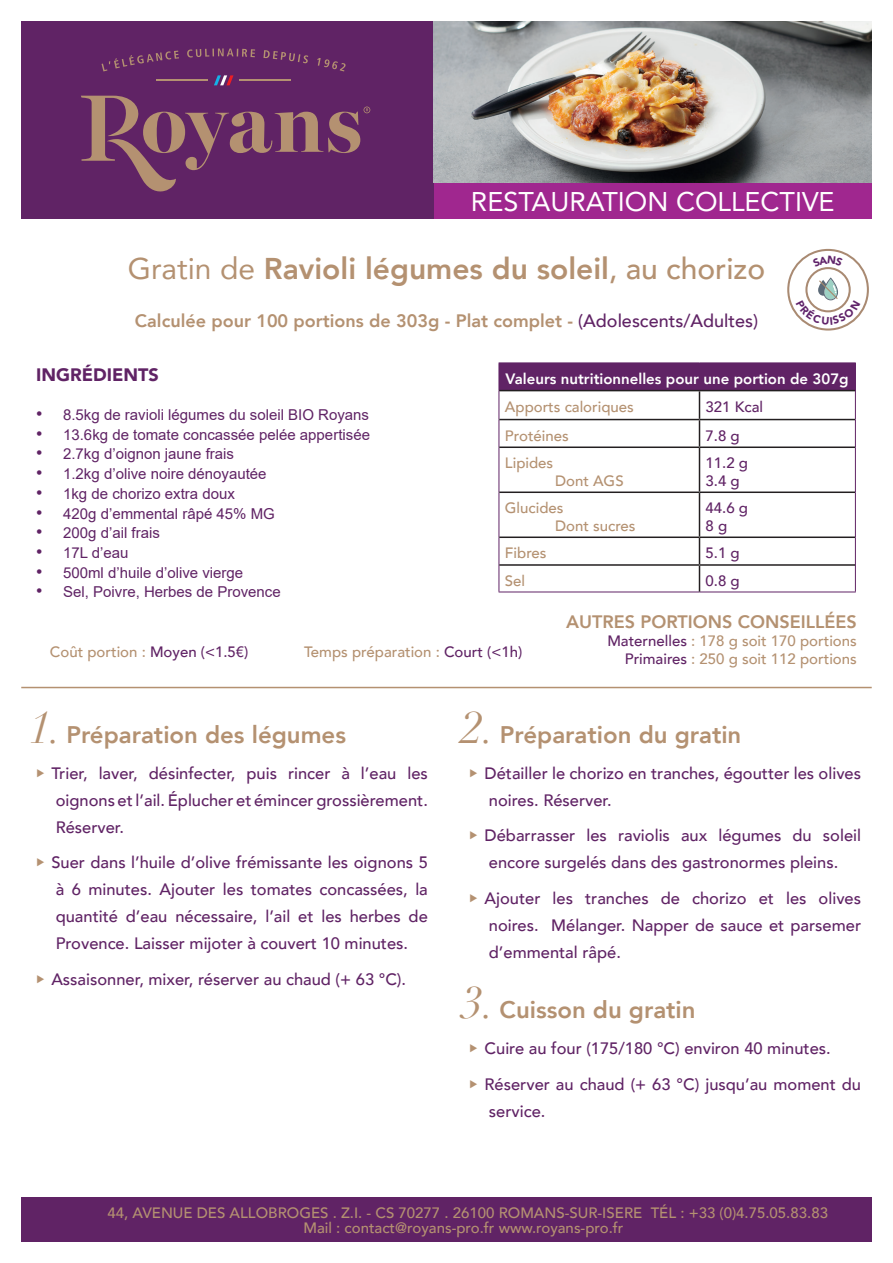
<style>
.page{position:relative;width:893px;height:1263px;background:#fff}
.page>*{position:absolute;margin:0;border:0;box-sizing:border-box;transform-origin:0 0}
.t1{font:800 30px "Avenir";color:#b49171}
.t2{font:27px "Avenir";color:#fff}
.t3{font:800 24px "Avenir";color:#b49171}
.t4{font:800 18px "Avenir";color:#b49171}
.t5{font:900 18px "Avenir";color:#602365}
.t6{font:500 16.5px/27px "Avenir";color:#602365;text-align:justify}
.t7{font:500 15px/18px "Avenir";color:#b49171}
.t8{font:15px "Arial";color:#602365}
.t9{font:800 15px "Avenir";color:#fff}
.t10{font:500 15px/18px "Avenir";color:#602365}
.s1{font-weight:400}
.s2{font-weight:500}
.s3{font-weight:500;color:#602365}
.s4{font-size:18px}
.s5{color:#602365}
.s6{font-family:"Didot";font-weight:400;font-style:italic;font-size:45px}
.s7{font-family:"Didot";font-weight:400;font-style:italic;font-size:42px}
</style>
<div class="page">
<div style="left:21px;top:21px;width:851px;height:198px;background:#602365"></div>
<hr style="left:156px;top:79px;width:52px;height:2px;background:#b49171">
<hr style="left:239px;top:79px;width:52px;height:2px;background:#b49171">
<svg style="left:214px;top:75px;width:19px;height:10px"></svg>
<svg style="left:102px;top:51px;width:77px;height:20px"></svg>
<svg style="left:187px;top:48px;width:68px;height:10px"></svg>
<svg style="left:263px;top:50px;width:45px;height:13px"></svg>
<svg style="left:317px;top:58px;width:29px;height:13px"></svg>
<svg style="left:81px;top:96px;width:289px;height:96px"></svg>
<div style="left:434px;top:183px;width:438px;height:36px;background:#a0278f"></div>
<hr style="left:21px;top:687px;width:851px;height:1px;background:#b49171">
<div style="left:499px;top:363px;width:356px;height:28px;background:#602365"></div>
<hr style="left:499px;top:362px;width:200px;height:1px;background:#602365">
<hr style="left:699px;top:362px;width:157px;height:1px;background:#602365">
<svg style="left:499px;top:391px;width:1px;height:55px"></svg>
<svg style="left:855px;top:363px;width:1px;height:84px"></svg>
<hr style="left:499px;top:447px;width:1px;height:45px;background:#602365">
<hr style="left:855px;top:447px;width:1px;height:45px;background:#602365">
<hr style="left:499px;top:492px;width:1px;height:45px;background:#602365">
<hr style="left:855px;top:492px;width:1px;height:45px;background:#602365">
<svg style="left:499px;top:538px;width:1px;height:54px"></svg>
<svg style="left:855px;top:537px;width:1px;height:55px"></svg>
<hr style="left:499px;top:592px;width:200px;height:1px;background:#602365">
<hr style="left:699px;top:592px;width:157px;height:1px;background:#602365">
<hr style="left:499px;top:390px;width:200px;height:1px;background:#231f20">
<hr style="left:699px;top:390px;width:156px;height:1px;background:#231f20">
<hr style="left:499px;top:419px;width:200px;height:1px;background:#231f20">
<hr style="left:699px;top:419px;width:156px;height:1px;background:#231f20">
<svg style="left:699px;top:391px;width:1px;height:55px"></svg>
<hr style="left:499px;top:446px;width:200px;height:2px;background:#231f20">
<hr style="left:699px;top:446px;width:156px;height:2px;background:#231f20">
<hr style="left:699px;top:448px;width:1px;height:43px;background:#231f20">
<hr style="left:499px;top:491px;width:200px;height:2px;background:#231f20">
<hr style="left:699px;top:491px;width:156px;height:2px;background:#231f20">
<hr style="left:699px;top:493px;width:1px;height:43px;background:#231f20">
<hr style="left:499px;top:536px;width:200px;height:2px;background:#231f20">
<hr style="left:699px;top:536px;width:156px;height:2px;background:#231f20">
<hr style="left:499px;top:564px;width:200px;height:2px;background:#231f20">
<hr style="left:699px;top:564px;width:156px;height:2px;background:#231f20">
<svg style="left:699px;top:538px;width:1px;height:54px"></svg>
<img style="left:434px;top:21px;width:438px;height:162px">
<div style="left:21px;top:1197px;width:851px;height:45px;background:#602365"></div>
<svg style="left:787px;top:248px;width:82px;height:83px"></svg>
<h2 class="t2" style="left:471px;top:180px;width:365px">RESTAURATION COLLECTIVE</h2>
<h1 class="t1" style="left:128px;top:245px;width:639px"><span class="s1">Gratin de</span> Ravioli légumes du soleil<span class="s2">, au chorizo</span></h1>
<p class="t4" style="left:135px;top:307px;width:624px">Calculée pour 100 portions de 303g - Plat complet - <span class="s3">(Adolescents/Adultes)</span></p>
<p class="t5" style="left:36px;top:359px;width:124px">INGRÉDIENTS</p>
<p class="t8" style="left:36px;top:404px;width:334px"><span class="s4">•</span> 8.5kg de ravioli légumes du soleil BIO Royans</p>
<p class="t8" style="left:36px;top:424px;width:335px"><span class="s4">•</span> 13.6kg de tomate concassée pelée appertisée</p>
<p class="t8" style="left:36px;top:444px;width:199px"><span class="s4">•</span> 2.7kg d’oignon jaune frais</p>
<p class="t8" style="left:36px;top:463px;width:232px"><span class="s4">•</span> 1.2kg d’olive noire dénoyautée</p>
<p class="t8" style="left:36px;top:483px;width:200px"><span class="s4">•</span> 1kg de chorizo extra doux</p>
<p class="t8" style="left:36px;top:503px;width:240px"><span class="s4">•</span> 420g d’emmental râpé 45% MG</p>
<p class="t8" style="left:36px;top:523px;width:125px"><span class="s4">•</span> 200g d’ail frais</p>
<p class="t8" style="left:36px;top:542px;width:94px"><span class="s4">•</span> 17L d’eau</p>
<p class="t8" style="left:36px;top:562px;width:209px"><span class="s4">•</span> 500ml d’huile d’olive vierge</p>
<p class="t8" style="left:36px;top:582px;width:246px"><span class="s4">•</span> Sel, Poivre, Herbes de Provence</p>
<p class="t9" style="left:506px;top:367px;width:345px">Valeurs nutritionnelles pour une portion de 307g</p>
<p class="t7" style="left:505px;top:397px;width:130px">Apports caloriques</p>
<p class="t10" style="left:705px;top:397px;width:59px">321 Kcal</p>
<p class="t7" style="left:505px;top:425px;width:65px">Protéines</p>
<p class="t10" style="left:705px;top:425px;width:36px">7.8 g</p>
<p class="t7" style="left:505px;top:453px;width:50px">Lipides</p>
<p class="t7" style="left:555px;top:471px;width:70px">Dont AGS</p>
<p class="t10" style="left:705px;top:453px;width:44px">11.2 g<br>3.4 g</p>
<p class="t7" style="left:555px;top:498px;width:82px;text-indent:-50px">Glucides<br>Dont sucres</p>
<p class="t10" style="left:705px;top:498px;width:44px">44.6 g<br>8 g</p>
<p class="t7" style="left:505px;top:543px;width:43px">Fibres</p>
<p class="t10" style="left:705px;top:543px;width:36px">5.1 g</p>
<p class="t7" style="left:505px;top:571px;width:22px">Sel</p>
<p class="t10" style="left:705px;top:571px;width:36px">0.8 g</p>
<p class="t7" style="left:50px;top:642px;width:200px">Coût portion : <span class="s5">Moyen (&lt;1.5€)</span></p>
<p class="t7" style="left:304px;top:642px;width:220px">Temps préparation : <span class="s5">Court (&lt;1h)</span></p>
<p class="t4" style="left:566px;top:608px;width:292px">AUTRES PORTIONS CONSEILLÉES</p>
<p class="t7" style="left:607px;top:631px;width:251px;text-align:right"><span class="s5">Maternelles</span> : 178 g soit 170 portions<br><span class="s5">Primaires</span> : 250 g soit 112 portions</p>
<h3 class="t3" style="left:29px;top:716px;width:319px"><span class="s6">1</span><span class="s7">.</span> Préparation des légumes</h3>
<p class="t6" style="left:51px;top:759px;width:378px">Trier, laver, désinfecter, puis rincer à l’eau les oignons et l’ail. Éplucher et émincer grossièrement.<br>Réserver.</p>
<p class="t6" style="left:51px;top:848px;width:378px">Suer dans l’huile d’olive frémissante les oignons 5 à 6 minutes. Ajouter les tomates concassées, la quantité d’eau nécessaire, l’ail et les herbes de Provence. Laisser mijoter à couvert 10 minutes.</p>
<p class="t6" style="left:51px;top:965px;width:356px">Assaisonner, mixer, réserver au chaud (+ 63 °C).</p>
<h3 class="t3" style="left:462px;top:716px;width:281px"><span class="s6">2</span><span class="s7">.</span> Préparation du gratin</h3>
<p class="t6" style="left:485px;top:759px;width:378px">Détailler le chorizo en tranches, égoutter les olives noires. Réserver.</p>
<p class="t6" style="left:485px;top:821px;width:378px">Débarrasser les raviolis aux légumes du soleil encore surgelés dans des gastronormes pleins.</p>
<p class="t6" style="left:485px;top:884px;width:378px">Ajouter les tranches de chorizo et les olives noires. Mélanger. Napper de sauce et parsemer d’emmental râpé.</p>
<h3 class="t3" style="left:462px;top:991px;width:235px"><span class="s6">3</span><span class="s7">.</span> Cuisson du gratin</h3>
<p class="t6" style="left:485px;top:1029px;width:378px;line-height:35.5px">Cuire au four (175/180 °C) environ 40 minutes.<br>Réserver au chaud (+ 63 °C) jusqu’au moment du</p>
<p class="t6" style="left:489px;top:1096px;width:58px">service.</p>
<p class="t7" style="left:107px;top:1204px;width:722px;line-height:15px;text-align:center">44, AVENUE DES ALLOBROGES . Z.I. - CS 70277 . 26100 ROMANS-SUR-ISERE TÉL : +33 (0)4.75.05.83.83<br>Mail : contact@royans-pro.fr www.royans-pro.fr</p>
</div>
